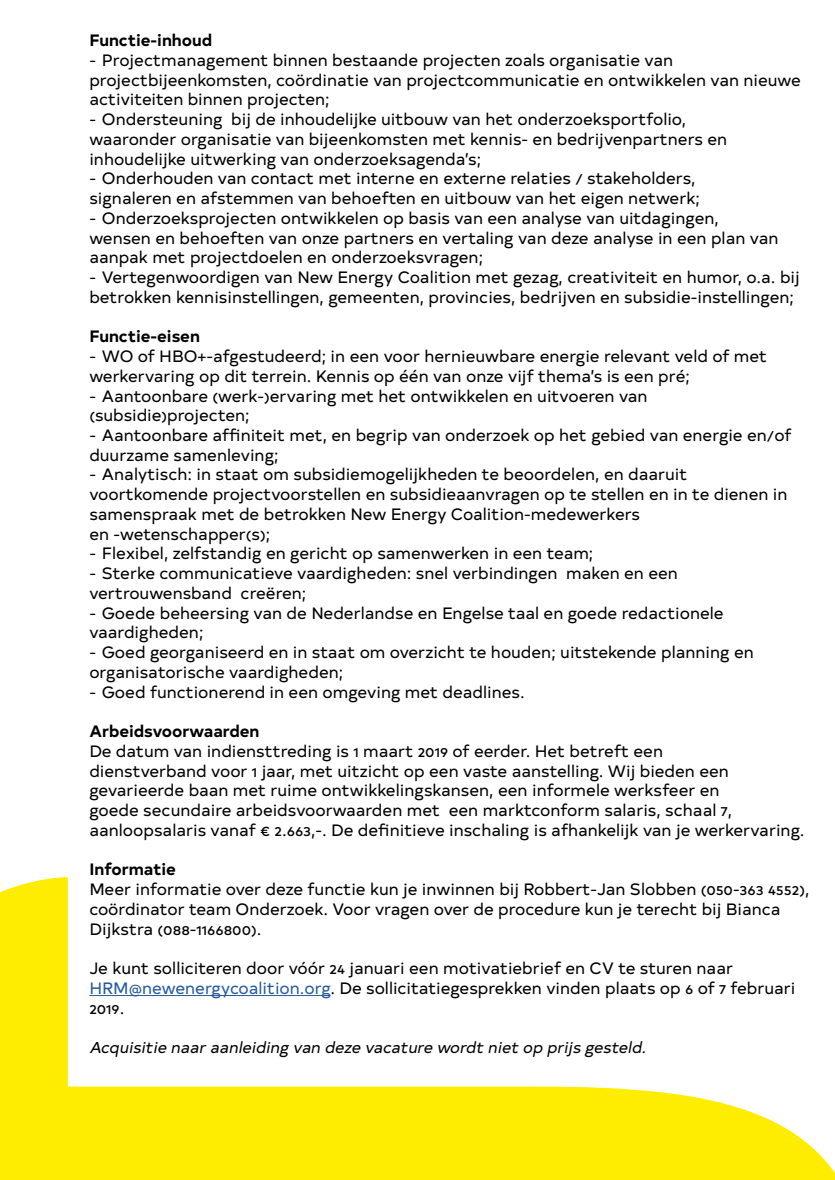
<style>
.page{position:relative;width:835px;height:1180px;background:#fff}
.page>*{position:absolute;margin:0;border:0;box-sizing:border-box;transform-origin:0 0}
.t1{font:16.45px/19.7px "Typold";color:#000}
.t2{font:700 16.45px "Typold";color:#000}
.t3{font:italic 15.75px "Typold";color:#000}
.s1{color:#275b9b}
</style>
<div class="page">
<svg style="left:0;top:877px;width:834px;height:303px"></svg>
<hr style="left:89px;top:995px;width:241px;height:1px;background:#275b9b">
<p class="t2" style="left:89px;top:27px;width:124px">Functie-inhoud</p>
<p class="t1" style="left:89px;top:49px;width:713px">- Projectmanagement binnen bestaande projecten zoals organisatie van projectbijeenkomsten, coördinatie van projectcommunicatie en ontwikkelen van nieuwe activiteiten binnen projecten;</p>
<p class="t1" style="left:89px;top:108px;width:639px">- Ondersteuning bij de inhoudelijke uitbouw van het onderzoeksportfolio, waaronder organisatie van bijeenkomsten met kennis- en bedrijvenpartners en inhoudelijke uitwerking van onderzoeksagenda’s;</p>
<p class="t1" style="left:89px;top:167px;width:612px">- Onderhouden van contact met interne en externe relaties / stakeholders, signaleren en afstemmen van behoeften en uitbouw van het eigen netwerk;</p>
<p class="t1" style="left:89px;top:207px;width:690px">- Onderzoeksprojecten ontwikkelen op basis van een analyse van uitdagingen, wensen en behoeften van onze partners en vertaling van deze analyse in een plan van aanpak met projectdoelen en onderzoeksvragen;</p>
<p class="t1" style="left:89px;top:266px;width:711px">- Vertegenwoordigen van New Energy Coalition met gezag, creativiteit en humor, o.a. bij betrokken kennisinstellingen, gemeenten, provincies, bedrijven en subsidie-instellingen;</p>
<p class="t2" style="left:89px;top:323px;width:112px">Functie-eisen</p>
<p class="t1" style="left:89px;top:345px;width:679px">- WO of HBO+-afgestudeerd; in een voor hernieuwbare energie relevant veld of met werkervaring op dit terrein. Kennis op één van onze vijf thema’s is een pré;</p>
<p class="t1" style="left:89px;top:384px;width:559px">- Aantoonbare (werk-)ervaring met het ontwikkelen en uitvoeren van (subsidie)projecten;</p>
<p class="t1" style="left:89px;top:424px;width:703px">- Aantoonbare affiniteit met, en begrip van onderzoek op het gebied van energie en/of duurzame samenleving;</p>
<p class="t1" style="left:89px;top:463px;width:699px">- Analytisch: in staat om subsidiemogelijkheden te beoordelen, en daaruit voortkomende projectvoorstellen en subsidieaanvragen op te stellen en in te dienen in samenspraak met de betrokken New Energy Coalition-medewerkers<br>en -wetenschapper(s);</p>
<p class="t1" style="left:89px;top:542px;width:505px">- Flexibel, zelfstandig en gericht op samenwerken in een team;</p>
<p class="t1" style="left:89px;top:562px;width:590px">- Sterke communicatieve vaardigheden: snel verbindingen maken en een vertrouwensband creëren;</p>
<p class="t1" style="left:89px;top:602px;width:635px">- Goede beheersing van de Nederlandse en Engelse taal en goede redactionele vaardigheden;</p>
<p class="t1" style="left:89px;top:641px;width:666px">- Goed georganiseerd en in staat om overzicht te houden; uitstekende planning en organisatorische vaardigheden;</p>
<p class="t1" style="left:89px;top:680px;width:437px">- Goed functionerend in een omgeving met deadlines.</p>
<p class="t2" style="left:89px;top:718px;width:172px">Arbeidsvoorwaarden</p>
<p class="t1" style="left:89px;top:740px;width:716px">De datum van indiensttreding is 1 maart 2019 of eerder. Het betreft een<br>dienstverband voor 1 jaar, met uitzicht op een vaste aanstelling. Wij bieden een gevarieerde baan met ruime ontwikkelingskansen, een informele werksfeer en<br>goede secundaire arbeidsvoorwaarden met een marktconform salaris, schaal 7, aanloopsalaris vanaf € 2.663,-. De definitieve inschaling is afhankelijk van je werkervaring.</p>
<p class="t2" style="left:89px;top:856px;width:88px">Informatie</p>
<p class="t1" style="left:89px;top:878px;width:721px">Meer informatie over deze functie kun je inwinnen bij Robbert-Jan Slobben (050-363 4552), coördinator team Onderzoek. Voor vragen over de procedure kun je terecht bij Bianca<br>Dijkstra (088-1166800).</p>
<p class="t1" style="left:89px;top:957px;width:707px">Je kunt solliciteren door vóór 24 januari een motivatiebrief en CV te sturen naar<br><span class="s1">HRM@newenergycoalition.org</span>. De sollicitatiegesprekken vinden plaats op 6 of 7 februari<br>2019.</p>
<p class="t3" style="left:89px;top:1035px;width:562px">Acquisitie naaraanleiding van deze vacature wordt niet op prijs gesteld.</p>
</div>
